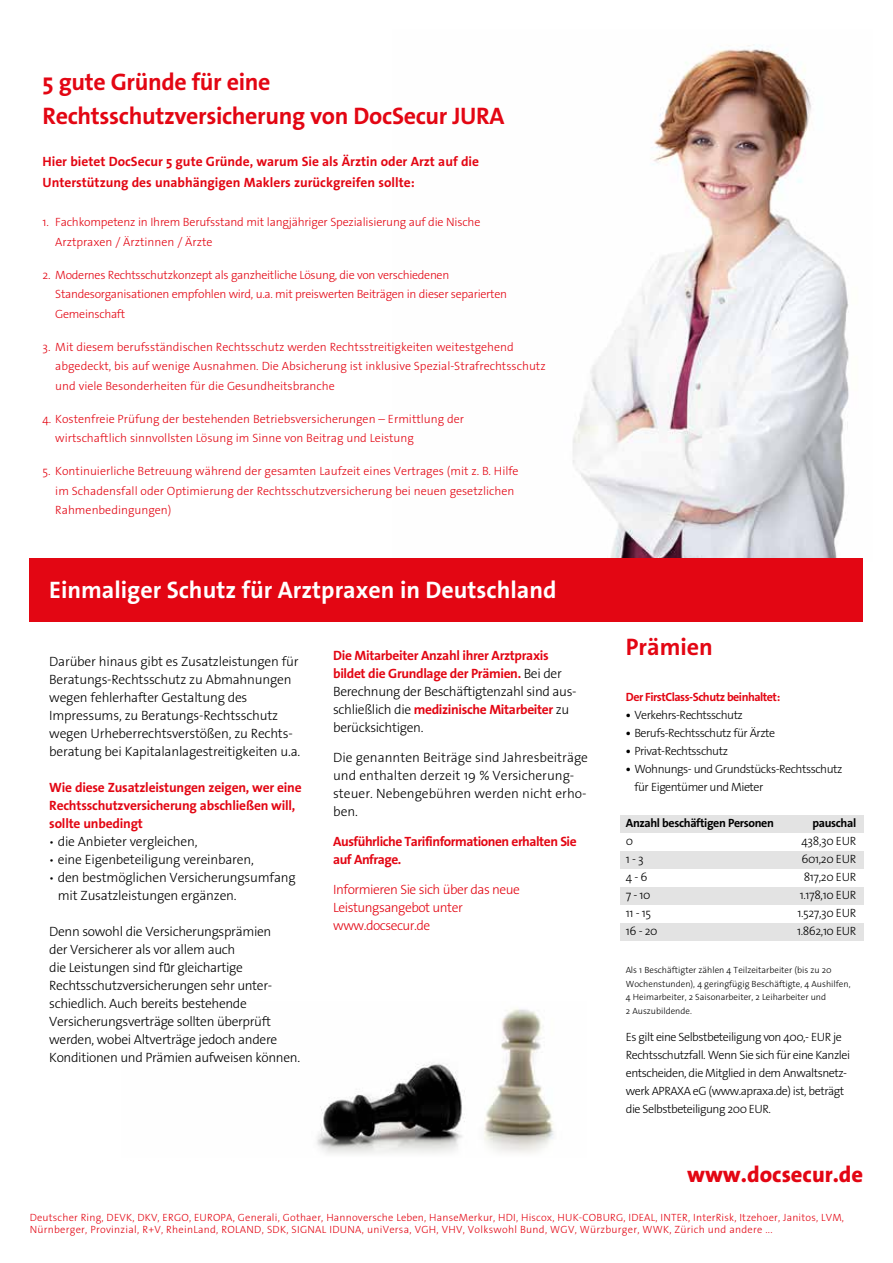
<style>
.page{position:relative;width:893px;height:1263px;background:#fff}
.page>*{position:absolute;margin:0;border:0;box-sizing:border-box;transform-origin:0 0}
.t1{font:700 24px/34.5px "The Sans Os F";letter-spacing:-.015em;color:#e30613}
.t2{font:700 24px "The Sans Os F";color:#fff}
.t3{font:800 22.5px "The Sans Os F";color:#e30613}
.t4{font:300 13.5px/18px "The Sans Os F";letter-spacing:-.015em;color:#000}
.t5{font:700 13.5px/18px "The Sans Os F";letter-spacing:-.015em;color:#e30613}
.t6{font:300 13.5px/18px "The Sans Os F";letter-spacing:-.035em;color:#e30613}
.t7{font:700 13.5px/18px "The Sans Os F";letter-spacing:-.035em;color:#e30613}
.t8{font:italic 700 13.5px "Baskerville";color:#000}
.t9{font:300 12px/19.5px "The Sans Os F";color:#e30613}
.t10{font:300 12px/18px "The Sans Os F";letter-spacing:-.04em;color:#000}
.t11{font:300 12px/19.5px "The Sans Os F";letter-spacing:-.025em;color:#e30613}
.t12{font:700 12px "The Sans Os F";letter-spacing:-.03em;color:#000}
.t13{font:700 12px "The Sans Os F";letter-spacing:-.04em;color:#e30613}
.t14{font:300 10.5px/12.6px "The Sans Os F";letter-spacing:.015em;color:#e30613}
.t15{font:300 9px/13.5px "The Sans Os F";color:#000}
.s1{font-size:12px}
.s2{font-weight:300;color:#000}
.s3{font-weight:700}
</style>
<div class="page">
<svg style="left:317px;top:1009px;width:237px;height:145px"></svg>
<img style="left:573px;top:45px;width:276px;height:513px">
<div style="left:30px;top:558px;width:833px;height:63px;background:#e30613"></div>
<div style="left:620px;top:816px;width:243px;height:17px;background:#e3e3e3"></div>
<div style="left:620px;top:852px;width:243px;height:17px;background:#e3e3e3"></div>
<div style="left:620px;top:888px;width:243px;height:17px;background:#e3e3e3"></div>
<div style="left:620px;top:924px;width:243px;height:17px;background:#e3e3e3"></div>
<h1 class="t1" style="left:43px;top:65px;width:463px">5 gute Gründe für eine<br>Rechtsschutzversicherung von DocSecur JURA</h1>
<p class="t5" style="left:43px;top:151px;width:438px;line-height:21px">Hier bietet DocSecur 5 gute Gründe, warum Sie als Ärztin oder Arzt auf die<br>Unterstützung des unabhängigen Maklers zurückgreifen sollte:</p>
<p class="t9" style="left:55px;top:213px;width:427px;text-indent:-13px">1. Fachkompetenz in Ihrem Berufsstand mit langjähriger Spezialisierung auf die Nische<br>Arztpraxen / Ärztinnen / Ärzte</p>
<p class="t11" style="left:55px;top:265px;width:453px;text-indent:-13px">2. Modernes Rechtsschutzkonzept als ganzheitliche Lösung, die von verschiedenen<br>Standesorganisationen empfohlen wird, u.a. mit preiswerten Beiträgen in dieser separierten<br>Gemeinschaft</p>
<p class="t9" style="left:55px;top:337px;width:492px;text-indent:-13px">3. Mit diesem berufsständischen Rechtsschutz werden Rechtsstreitigkeiten weitestgehend abgedeckt, bis auf wenige Ausnahmen. Die Absicherung ist inklusive Spezial-Strafrechtsschutz und viele Besonderheiten für die Gesundheitsbranche</p>
<p class="t9" style="left:55px;top:409px;width:410px;text-indent:-13px">4. Kostenfreie Prüfung der bestehenden Betriebsversicherungen – Ermittlung der wirtschaftlich sinnvollsten Lösung im Sinne von Beitrag und Leistung</p>
<p class="t9" style="left:55px;top:462px;width:465px;text-indent:-13px">5. Kontinuierliche Betreuung während der gesamten Laufzeit eines Vertrages (mit z. B. Hilfe im Schadensfall oder Optimierung der Rechtsschutzversicherung bei neuen gesetzlichen<br>Rahmenbedingungen)</p>
<h1 class="t2" style="left:49px;top:575px;width:509px">Einmaliger Schutz für Arztpraxen in Deutschland</h1>
<p class="t4" style="left:49px;top:653px;width:253px">Darüber hinaus gibt es Zusatzleistungen für Beratungs-Rechtsschutz zu Abmahnungen wegen fehlerhafter Gestaltung des Impressums, zu Beratungs-Rechtsschutz wegen Urheberrechtsverstößen, zu Rechts&shy;beratung bei Kapitalanlagestreitigkeiten u.a.</p>
<p class="t5" style="left:49px;top:779px;width:254px">Wie diese Zusatzleistungen zeigen, wer eine<br>Rechtsschutzversicherung abschließen will, sollte unbedingt</p>
<p class="t4" style="left:49px;top:833px;width:150px"><span class="s1">•</span> die Anbieter vergleichen,</p>
<p class="t4" style="left:49px;top:851px;width:206px"><span class="s1">•</span> eine Eigenbeteiligung vereinbaren,</p>
<p class="t4" style="left:58px;top:869px;width:239px;text-indent:-9px"><span class="s1">•</span> den bestmöglichen Versicherungsumfang mit Zusatzleistungen ergänzen.</p>
<p class="t4" style="left:49px;top:923px;width:224px">Denn sowohl die Versicherungsprämien der Versicherer als vor allem auch<br>die Leistungen sind fur gleichartige</p>
<p class="t8" style="left:171px;top:958px;width:7px">̈</p>
<p class="t4" style="left:49px;top:977px;width:252px">Rechtsschutzversicherungen sehr unter&shy;schiedlich. Auch bereits bestehende Versicherungsverträge sollten überprüft werden, wobei Altverträge jedoch andere Konditionen und Prämien aufweisen können.</p>
<p class="t5" style="left:333px;top:646px;width:245px">Die Mitarbeiter Anzahl ihrer Arztpraxis bildet die Grundlage der Prämien. <span class="s2">Bei der Berechnung der Beschäftigtenzahl sind aus&shy;schließlich die</span> medizinische Mitarbeiter <span class="s2">zu berücksichtigen.</span></p>
<p class="t4" style="left:333px;top:748px;width:256px">Die genannten Beiträge sind Jahresbeiträge und enthalten derzeit 19 % Versicherung&shy;steuer. Nebengebühren werden nicht erho&shy;ben.</p>
<p class="t7" style="left:333px;top:832px;width:245px">Ausführliche Tarifinformationen erhalten Sie auf Anfrage.</p>
<p class="t6" style="left:333px;top:880px;width:188px">Informieren Sie sich über das neue<br>Leistungsangebot unter www.docsecur.de</p>
<h1 class="t1" style="left:626px;top:630px;width:89px">Prämien</h1>
<p class="t13" style="left:626px;top:690px;width:156px">Der FirstClass-Schutz beinhaltet:</p>
<p class="t10" style="left:626px;top:706px;width:119px"><span class="s3">•</span> Verkehrs-Rechtsschutz</p>
<p class="t10" style="left:626px;top:724px;width:151px"><span class="s3">•</span> Berufs-Rechtsschutz für Ärzte</p>
<p class="t10" style="left:626px;top:742px;width:104px"><span class="s3">•</span> Privat-Rechtsschutz</p>
<p class="t10" style="left:634px;top:760px;width:210px;text-indent:-9px"><span class="s3">•</span> Wohnungs- und Grundstücks-Rechtsschutz für Eigentümer und Mieter</p>
<p class="t12" style="left:626px;top:816px;width:150px">Anzahl beschäftigen Personen</p>
<p class="t12" style="left:812px;top:816px;width:45px">pauschal</p>
<p class="t10" style="left:626px;top:832px;width:9px">0</p>
<p class="t10" style="left:801px;top:832px;width:56px">438,30 EUR</p>
<p class="t10" style="left:626px;top:850px;width:19px">1 - 3</p>
<p class="t10" style="left:801px;top:850px;width:56px">601,20 EUR</p>
<p class="t10" style="left:626px;top:868px;width:23px">4 - 6</p>
<p class="t10" style="left:804px;top:868px;width:54px">817,20 EUR</p>
<p class="t10" style="left:626px;top:886px;width:26px">7 - 10</p>
<p class="t10" style="left:800px;top:886px;width:58px">1.178,10 EUR</p>
<p class="t10" style="left:626px;top:904px;width:27px">11 - 15</p>
<p class="t10" style="left:797px;top:904px;width:60px">1.527,30 EUR</p>
<p class="t10" style="left:626px;top:922px;width:33px">16 - 20</p>
<p class="t10" style="left:797px;top:922px;width:61px">1.862,10 EUR</p>
<p class="t15" style="left:626px;top:963px;width:226px">Als 1 Beschäftigter zählen 4 Teilzeitarbeiter (bis zu 20<br>Wochenstunden), 4 geringfügig Beschäftigte, 4 Aushilfen, 4 Heimarbeiter, 2 Saisonarbeiter, 2 Leiharbeiter und<br>2 Auszubildende.</p>
<p class="t10" style="left:626px;top:1027px;width:226px">Es gilt eine Selbstbeteiligung von 400,- EUR je Rechtsschutzfall. Wenn Sie sich für eine Kanzlei entscheiden, die Mitglied in dem Anwaltsnetz&shy;werk APRAXA eG (www.apraxa.de) ist, beträgt die Selbstbeteiligung 200 EUR.</p>
<h2 class="t3" style="left:687px;top:1160px;width:178px">www.docsecur.de</h2>
<p class="t14" style="left:30px;top:1211px;width:816px">Deutscher Ring, DEVK, DKV, ERGO, EUROPA, Generali, Gothaer, Hannoversche Leben, HanseMerkur, HDI, Hiscox, HUK-COBURG, IDEAL, INTER, InterRisk, Itzehoer, Janitos, LVM,<br>Nürnberger, Provinzial, R+V, RheinLand, ROLAND, SDK, SIGNAL IDUNA, uniVersa, VGH, VHV, Volkswohl Bund, WGV, Würzburger, WWK, Zürich und andere ...</p>
</div>
